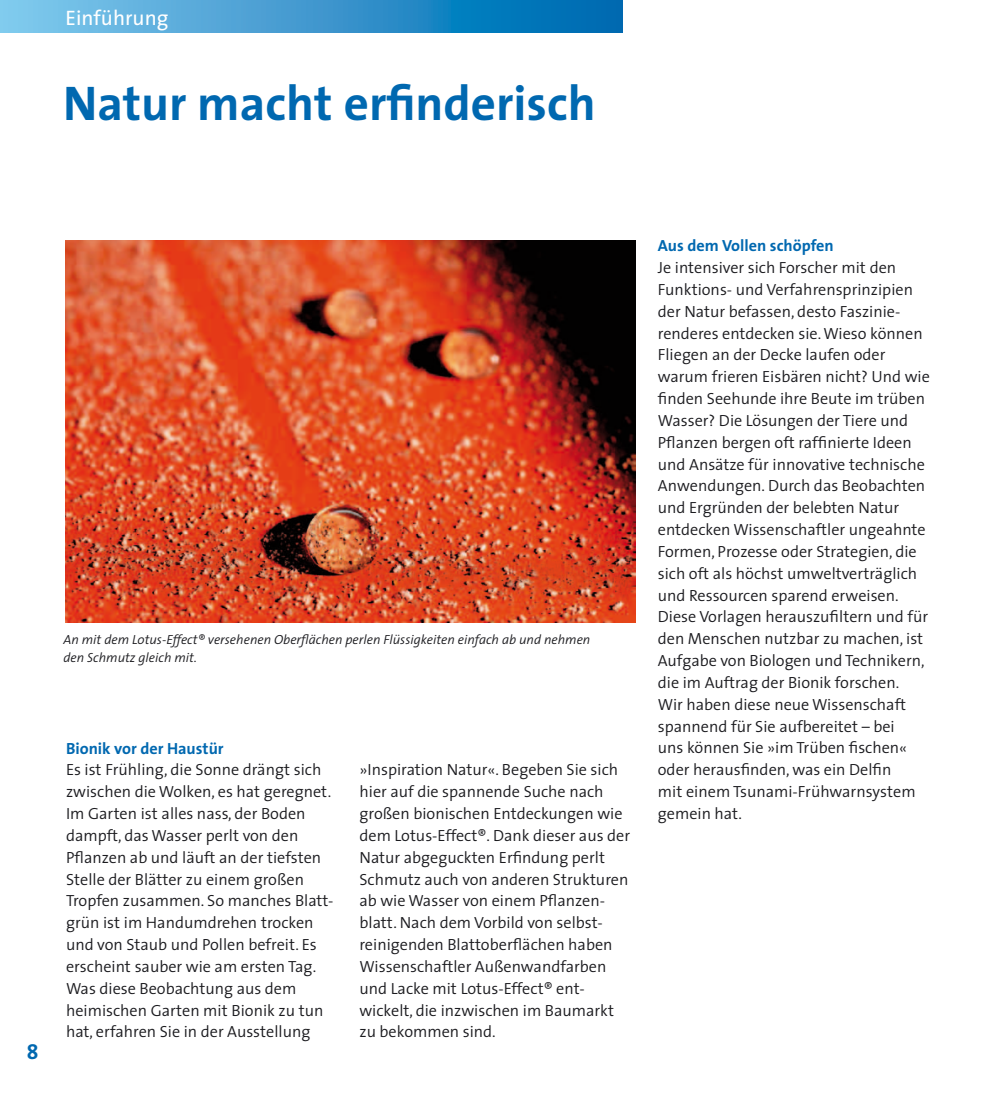
<style>
.page{position:relative;width:993px;height:1117px;background:#fff}
.page>*{position:absolute;margin:0;border:0;box-sizing:border-box;transform-origin:0 0}
.t1{font:700 49px "The Sans";color:#0068b0}
.t2{font:21px "The Sans";color:#fff}
.t3{font:700 21px "The Sans";color:#0068b0}
.t4{font:300 16.1px/21.9px "The Sans";color:#1b1b1f}
.t5{font:700 16.1px "The Sans";color:#0068b0}
.t6{font:italic 300 13.3px/17.8px "The Sans";color:#1b1b1f}
</style>
<div class="page">
<svg style="left:0;top:0;width:622px;height:33px;background:#3a98ce"></svg>
<img style="left:65px;top:240px;width:570px;height:382px">
<h2 class="t2" style="left:65px;top:0;width:104px">Einführung</h2>
<h1 class="t1" style="left:63px;top:62px;width:534px">Natur macht erfinderisch</h1>
<p class="t6" style="left:63px;top:629px;width:528px">An mit dem Lotus-Effect® versehenen Oberflächen perlen Flüssigkeiten einfach ab und nehmen den Schmutz gleich mit.</p>
<h2 class="t3" style="left:27px;top:1034px;width:13px">8</h2>
<p class="t5" style="left:66px;top:734px;width:159px">Bionik vor der Haustür</p>
<p class="t4" style="left:66px;top:758px;width:269px">Es ist Frühling, die Sonne drängt sich zwischen die Wolken, es hat geregnet.<br>Im Garten ist alles nass, der Boden dampft, das Wasser perlt von den Pflanzen ab und läuft an der tiefsten Stelle der Blätter zu einem großen Tropfen zusammen. So manches Blatt&shy;grün ist im Handumdrehen trocken und von Staub und Pollen befreit. Es erscheint sauber wie am ersten Tag.<br>Was diese Beobachtung aus dem heimischen Garten mit Bionik zu tun hat, erfahren Sie in der Ausstellung</p>
<p class="t4" style="left:359px;top:758px;width:272px">»Inspiration Natur«. Begeben Sie sich hier auf die spannende Suche nach großen bionischen Entdeckungen wie dem Lotus-Effect®. Dank dieser aus der Natur abgeguckten Erfindung perlt Schmutz auch von anderen Strukturen ab wie Wasser von einem Pflanzen&shy;blatt. Nach dem Vorbild von selbst&shy;reinigenden Blattoberflächen haben Wissenschaftler Außenwandfarben und Lacke mit Lotus-Effect® ent&shy;wickelt, die inzwischen im Baumarkt zu bekommen sind.</p>
<p class="t5" style="left:657px;top:232px;width:177px">Aus dem Vollen schöpfen</p>
<p class="t4" style="left:657px;top:256px;width:273px">Je intensiver sich Forscher mit den Funktions- und Verfahrensprinzipien der Natur befassen, desto Faszinie&shy;renderes entdecken sie. Wieso können Fliegen an der Decke laufen oder warum frieren Eisbären nicht? Und wie finden Seehunde ihre Beute im trüben Wasser? Die Lösungen der Tiere und Pflanzen bergen oft raffinierte Ideen und Ansätze für innovative technische Anwendungen. Durch das Beobachten und Ergründen der belebten Natur entdecken Wissenschaftler ungeahnte Formen, Prozesse oder Strategien, die sich oft als höchst umweltverträglich und Ressourcen sparend erweisen.<br>Diese Vorlagen herauszufiltern und für den Menschen nutzbar zu machen, ist Aufgabe von Biologen und Technikern, die im Auftrag der Bionik forschen.<br>Wir haben diese neue Wissenschaft spannend für Sie aufbereitet – bei<br>uns können Sie »im Trüben fischen« oder herausfinden, was ein Delfin<br>mit einem Tsunami-Frühwarnsystem gemein hat.</p>
</div>
